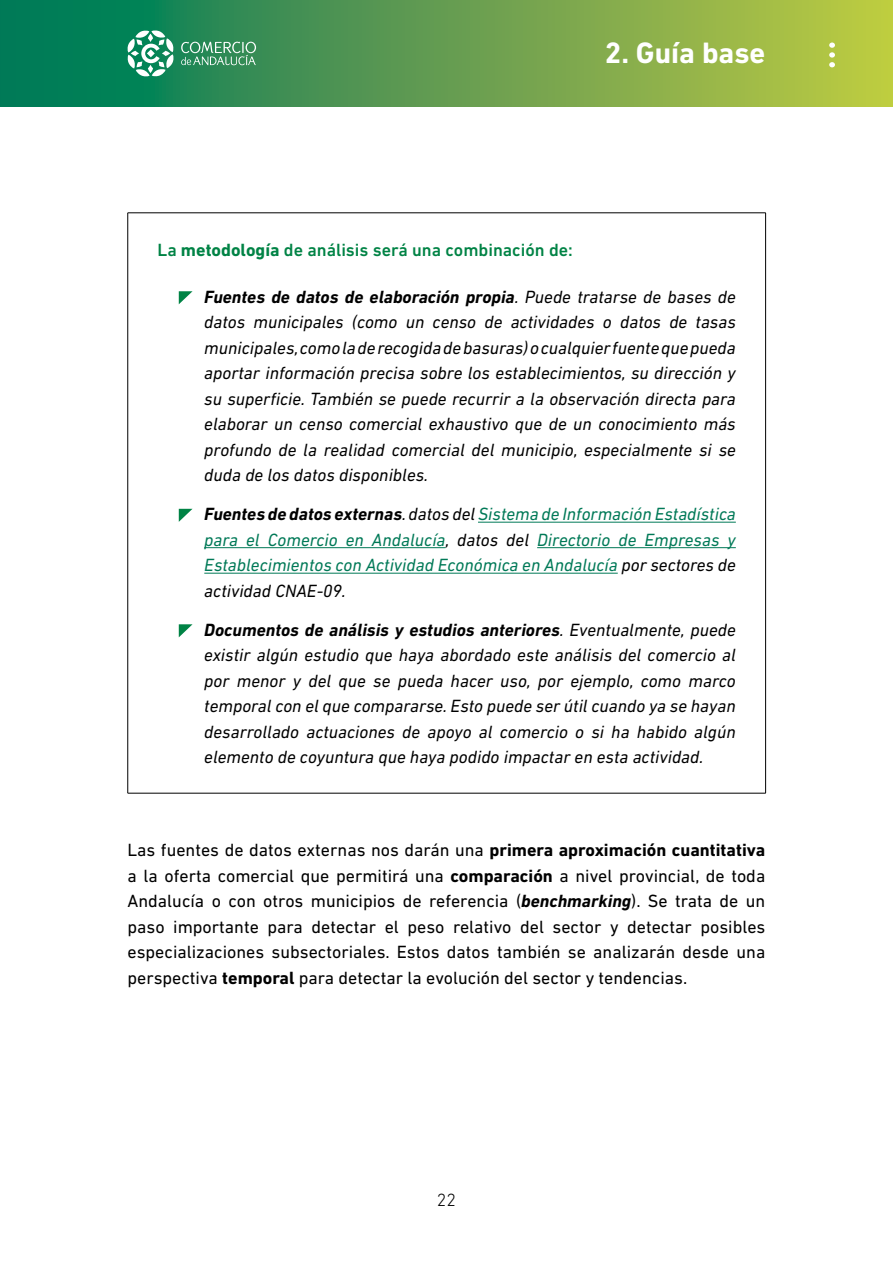
<style>
.page{position:relative;width:893px;height:1263px;background:#fff}
.page>*{position:absolute;margin:0;border:0;box-sizing:border-box;transform-origin:0 0}
.t1{font:700 30px "DIN Next LT Pro";color:#fff}
.t2{font:italic 18px/25.5px "DIN Next LT Pro";color:#000;text-align:justify}
.t3{font:18px/25.5px "DIN Next LT Pro";color:#000;text-align:justify}
.t4{font:italic 18px/25.5px "DIN Next LT Pro";color:#007957;text-align:justify}
.t5{font:500 18px "DIN Next LT Pro";color:#008345}
.t6{font:300 18px "DIN Next LT Pro";color:#000}
.s1{font-weight:700}
.s2{font-weight:700;color:#000}
.s3{color:#000}
.s4{font-weight:700;font-style:italic}
</style>
<div class="page">
<svg style="left:0;top:0;width:893px;height:106px"></svg>
<svg style="left:127px;top:30px;width:47px;height:47px"></svg>
<svg style="left:181px;top:42px;width:75px;height:23px"></svg>
<hr style="left:128px;top:213px;width:638px;height:1px;background:#000">
<hr style="left:127px;top:213px;width:1px;height:580px;background:#000">
<hr style="left:765px;top:213px;width:1px;height:580px;background:#000">
<hr style="left:128px;top:793px;width:638px;height:1px;background:#000">
<hr style="left:478px;top:522px;width:258px;height:1px;background:#007957">
<hr style="left:204px;top:547px;width:242px;height:1px;background:#007957">
<hr style="left:537px;top:547px;width:199px;height:1px;background:#007957">
<hr style="left:204px;top:573px;width:414px;height:1px;background:#007957">
<svg style="left:179px;top:291px;width:14px;height:13px"></svg>
<svg style="left:179px;top:509px;width:14px;height:13px"></svg>
<svg style="left:179px;top:624px;width:14px;height:13px"></svg>
<svg style="left:829px;top:43px;width:6px;height:24px"></svg>
<h1 class="t1" style="left:605px;top:35px;width:162px">2. Guía base</h1>
<p class="t5" style="left:158px;top:239px;width:417px">La <span class="s1">metodología</span> de análisis será una combinación de:</p>
<p class="t2" style="left:204px;top:284px;width:533px"><span class="s1">Fuentes de datos de elaboración propia</span>. Puede tratarse de bases de datos municipales (como un censo de actividades o datos de tasas municipales, como la de recogida de basuras) o cualquier fuente que pueda aportar información precisa sobre los establecimientos, su dirección y su superficie. También se puede recurrir a la observación directa para elaborar un censo comercial exhaustivo que de un conocimiento más profundo de la realidad comercial del municipio, especialmente si se duda de los datos disponibles.</p>
<p class="t4" style="left:204px;top:501px;width:533px"><span class="s2">Fuentes de datos externas</span><span class="s3">. datos del</span> Sistema de Información Estadística para el Comercio en Andalucía<span class="s3">, datos del</span> Directorio de Empresas y Establecimientos con Actividad Económica en Andalucía <span class="s3">por sectores de actividad CNAE-09.</span></p>
<p class="t2" style="left:204px;top:617px;width:533px"><span class="s1">Documentos de análisis y estudios anteriores</span>. Eventualmente, puede existir algún estudio que haya abordado este análisis del comercio al por menor y del que se pueda hacer uso, por ejemplo, como marco temporal con el que compararse. Esto puede ser útil cuando ya se hayan desarrollado actuaciones de apoyo al comercio o si ha habido algún elemento de coyuntura que haya podido impactar en esta actividad.</p>
<p class="t3" style="left:128px;top:837px;width:639px">Las fuentes de datos externas nos darán una <span class="s1">primera aproximación cuantitativa </span>a la oferta comercial que permitirá una <span class="s1">comparación</span> a nivel provincial, de toda Andalucía o con otros municipios de referencia (<span class="s4">benchmarking</span>). Se trata de un paso importante para detectar el peso relativo del sector y detectar posibles especializaciones subsectoriales. Estos datos también se analizarán desde una perspectiva <span class="s1">temporal</span> para detectar la evolución del sector y tendencias.</p>
<p class="t6" style="left:437px;top:1189px;width:21px">22</p>
</div>
